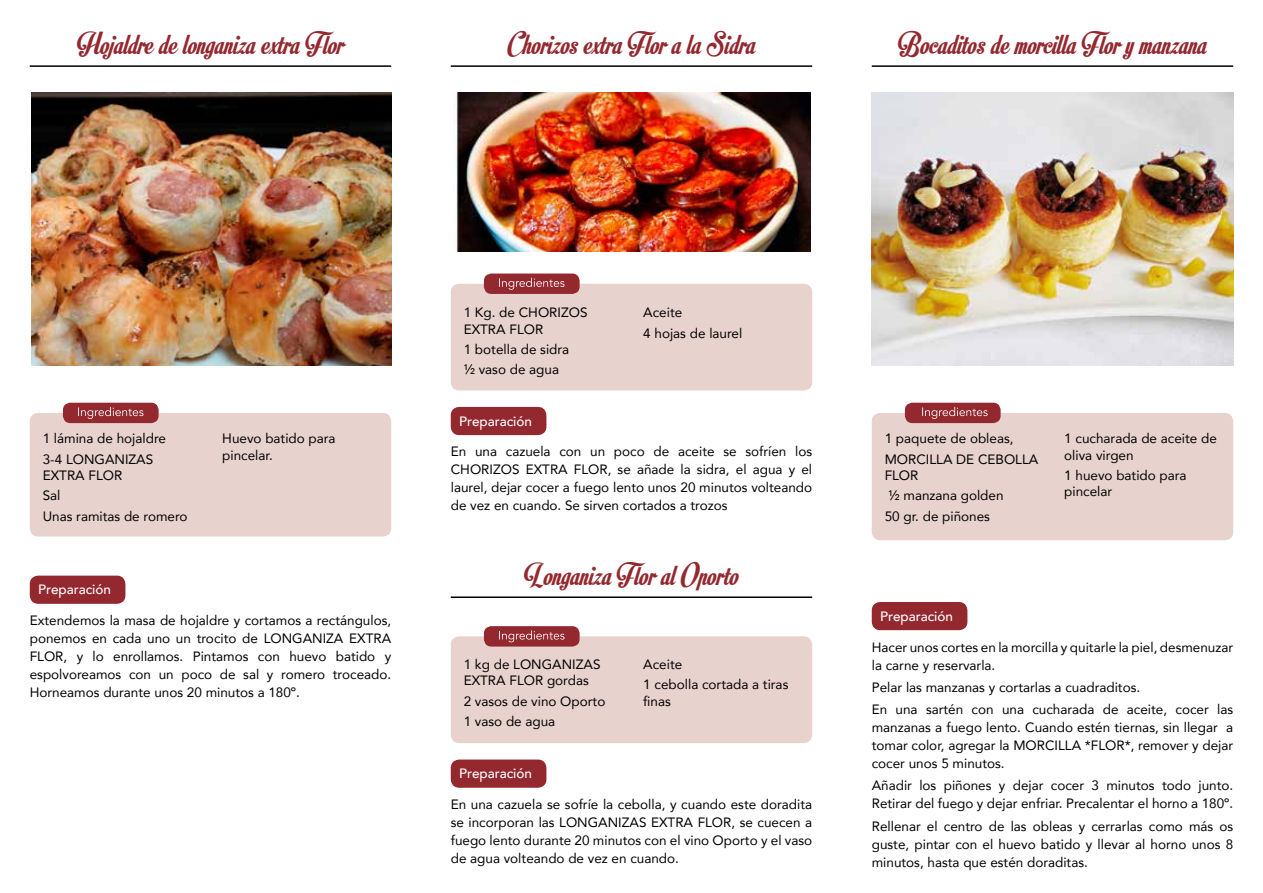
<style>
.page{position:relative;width:1263px;height:893px;background:#fff}
.page>*{position:absolute;margin:0;border:0;box-sizing:border-box;transform-origin:0 0}
.t1{font:31.5px "Motion Picture Personal Use";color:#94282f}
.t2{font:13.5px/18px "Avenir";color:#000}
.t3{font:500 13.5px "Avenir";color:#fff}
</style>
<div class="page">
<div style="left:30px;top:413px;width:361px;height:123px;background:#e8d2cd;border-radius:9px"></div>
<div style="left:451px;top:284px;width:361px;height:106px;background:#e8d2cd;border-radius:9px"></div>
<div style="left:451px;top:636px;width:361px;height:107px;background:#e8d2cd;border-radius:9px"></div>
<hr style="left:30px;top:65px;width:361px;height:2px;background:#000">
<hr style="left:451px;top:65px;width:361px;height:2px;background:#000">
<hr style="left:451px;top:596px;width:361px;height:2px;background:#000">
<div style="left:63px;top:403px;width:96px;height:20px;background:#94282f;border-radius:8px"></div>
<div style="left:484px;top:274px;width:96px;height:20px;background:#94282f;border-radius:8px"></div>
<div style="left:484px;top:626px;width:96px;height:21px;background:#94282f;border-radius:8px"></div>
<svg style="left:78px;top:407px;width:65px;height:12px"></svg>
<svg style="left:499px;top:278px;width:65px;height:12px"></svg>
<svg style="left:499px;top:630px;width:65px;height:12px"></svg>
<img style="left:32px;top:93px;width:359px;height:273px">
<img style="left:454px;top:93px;width:356px;height:159px">
<div style="left:30px;top:576px;width:95px;height:28px;background:#94282f;border-radius:9px"></div>
<div style="left:451px;top:407px;width:95px;height:28px;background:#94282f;border-radius:9px"></div>
<div style="left:451px;top:759px;width:95px;height:29px;background:#94282f;border-radius:9px"></div>
<div style="left:872px;top:413px;width:361px;height:127px;background:#e8d2cd;border-radius:9px"></div>
<hr style="left:872px;top:65px;width:361px;height:2px;background:#000">
<div style="left:905px;top:403px;width:95px;height:20px;background:#94282f;border-radius:8px"></div>
<svg style="left:922px;top:407px;width:66px;height:12px"></svg>
<img style="left:872px;top:93px;width:361px;height:273px">
<div style="left:872px;top:602px;width:95px;height:28px;background:#94282f;border-radius:9px"></div>
<h1 class="t1" style="left:77px;top:26px;width:268px">Hojaldre de longaniza extra Flor</h1>
<h1 class="t1" style="left:507px;top:26px;width:249px">Chorizos extra Flor a la Sidra</h1>
<h1 class="t1" style="left:898px;top:26px;width:310px">Bocaditos de morcilla Flor y manzana</h1>
<p class="t2" style="left:43px;top:428px;width:125px;line-height:20.4px">1 lámina de hojaldre<br>3-4 LONGANIZAS</p>
<p class="t2" style="left:43px;top:465px;width:146px;line-height:20.4px">EXTRA FLOR<br>Sal<br>Unas ramitas de romero</p>
<p class="t2" style="left:222px;top:430px;width:115px;line-height:16.2px">Huevo batido para pincelar.</p>
<p class="t3" style="left:38px;top:578px;width:74px">Preparación</p>
<p class="t2" style="left:30px;top:611px;width:363px;text-align:justify">Extendemos la masa de hojaldre y cortamos a rectángulos, ponemos en cada uno un trocito de LONGANIZA EXTRA FLOR, y lo enrollamos. Pintamos con huevo batido y espolvoreamos con un poco de sal y romero troceado.<br>Horneamos durante unos 20 minutos a 180º.</p>
<p class="t2" style="left:464px;top:304px;width:125px;line-height:16.2px">1 Kg. de CHORIZOS<br>EXTRA FLOR</p>
<p class="t2" style="left:464px;top:339px;width:107px;line-height:20.4px">1 botella de sidra ½ vaso de agua</p>
<p class="t2" style="left:643px;top:302px;width:101px;line-height:20.4px">Aceite<br>4 hojas de laurel</p>
<p class="t3" style="left:459px;top:409px;width:74px">Preparación</p>
<p class="t2" style="left:451px;top:442px;width:363px;text-align:justify">En una cazuela con un poco de aceite se sofríen los CHORIZOS EXTRA FLOR, se añade la sidra, el agua y el laurel, dejar cocer a fuego lento unos 20 minutos volteando de vez en cuando. Se sirven cortados a trozos</p>
<h1 class="t1" style="left:524px;top:557px;width:216px">Longaniza Flor al Oporto</h1>
<p class="t2" style="left:464px;top:656px;width:138px;line-height:16.2px">1 kg de LONGANIZAS<br>EXTRA FLOR gordas</p>
<p class="t2" style="left:464px;top:690px;width:143px;line-height:20.4px">2 vasos de vino Oporto<br>1 vaso de agua</p>
<p class="t2" style="left:643px;top:654px;width:147px;line-height:20.4px">Aceite<br>1 cebolla cortada a tiras</p>
<p class="t2" style="left:643px;top:691px;width:29px">finas</p>
<p class="t3" style="left:459px;top:762px;width:74px">Preparación</p>
<p class="t2" style="left:451px;top:795px;width:363px;text-align:justify">En una cazuela se sofríe la cebolla, y cuando este doradita se incorporan las LONGANIZAS EXTRA FLOR, se cuecen a fuego lento durante 20 minutos con el vino Oporto y el vaso de agua volteando de vez en cuando.</p>
<p class="t2" style="left:885px;top:428px;width:155px;line-height:20.4px">1 paquete de obleas,<br>MORCILLA DE CEBOLLA</p>
<p class="t2" style="left:885px;top:465px;width:120px;line-height:20.4px">FLOR<br>½ manzana golden<br>50 gr. de piñones</p>
<p class="t2" style="left:1064px;top:430px;width:154px;line-height:16.2px">1 cucharada de aceite de oliva virgen</p>
<p class="t2" style="left:1064px;top:467px;width:124px;line-height:16.2px">1 huevo batido para pincelar</p>
<p class="t3" style="left:880px;top:604px;width:74px">Preparación</p>
<p class="t2" style="left:872px;top:637px;width:363px">Hacer unos cortes en la morcilla y quitarle la piel, desmenuzar la carne y reservarla.</p>
<p class="t2" style="left:872px;top:676px;width:363px;line-height:22.2px">Pelar las manzanas y cortarlas a cuadraditos.<br>En una sartén con una cucharada de aceite, cocer las</p>
<p class="t2" style="left:872px;top:718px;width:363px;text-align:justify">manzanas a fuego lento. Cuando estén tiernas, sin llegar a tomar color, agregar la MORCILLA *FLOR*, remover y dejar cocer unos 5 minutos.</p>
<p class="t2" style="left:872px;top:776px;width:363px">Añadir los piñones y dejar cocer 3 minutos todo junto.<br>Retirar del fuego y dejar enfriar. Precalentar el horno a 180º.</p>
<p class="t2" style="left:872px;top:816px;width:363px;text-align:justify">Rellenar el centro de las obleas y cerrarlas como más os guste, pintar con el huevo batido y llevar al horno unos 8 minutos, hasta que estén doraditas.</p>
</div>
